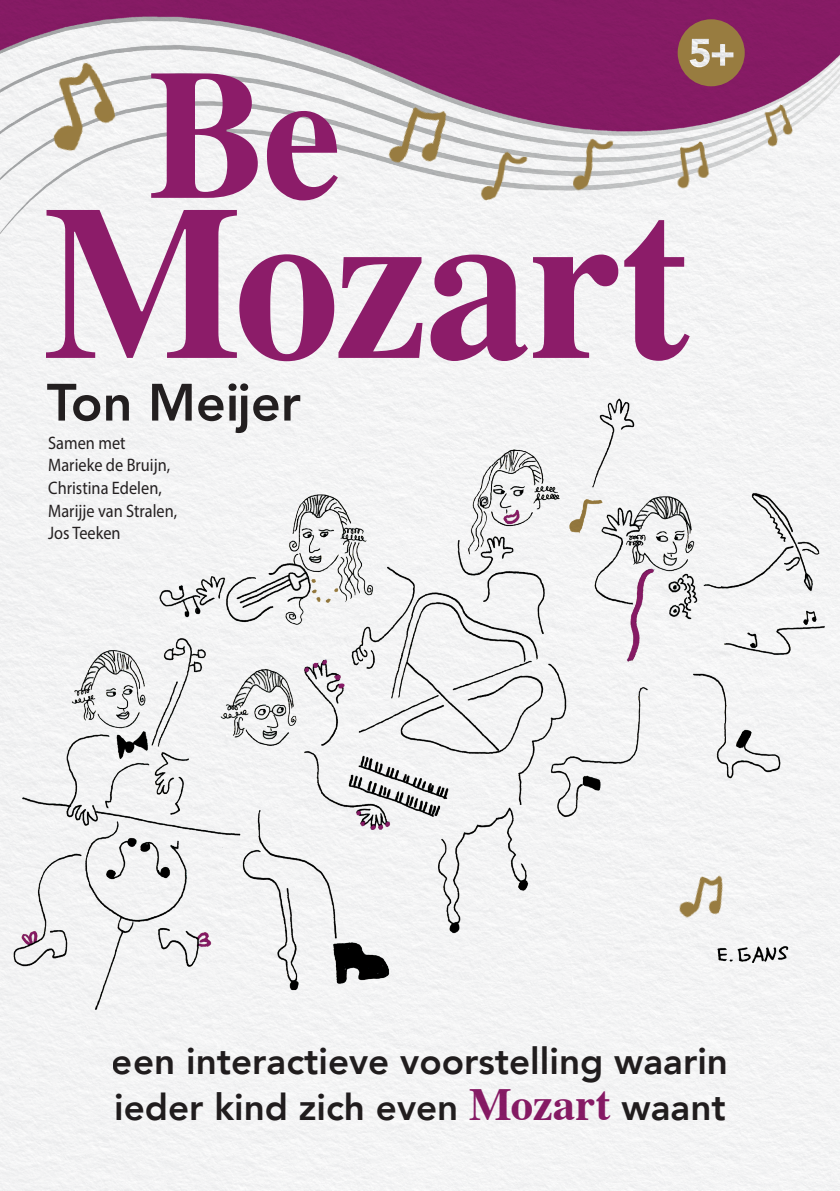
<style>
.page{position:relative;width:840px;height:1191px;background:#fff}
.page>*{position:absolute;margin:0;border:0;box-sizing:border-box;transform-origin:0 0}
.t1{font:700 218.8px "Times";letter-spacing:-.01em;color:#8c1c69;scale:.96 1}
.t2{font:700 184px "Times";color:#8c1c69;scale:.96 1}
.t3{font:800 52px "Avenir";color:#231f20}
.t4{font:800 36.8px/46px "Avenir";color:#231f20}
.t5{font:18px/22.6px "Myriad Pro";color:#231f20;scale:.9 1}
.s1{font-family:"Times";font-weight:700;font-size:46px;color:#8c1c69}
</style>
<div class="page">
<img style="left:0;top:0;width:839px;height:264px">
<div style="left:677px;top:19px;width:67px;height:67px;background:#987c40;border-radius:50%"></div>
<img style="left:689px;top:39px;width:44px;height:28px">
<div style="left:0;top:342px;width:839px;height:763px;background:#f3f3f4"></div>
<img style="left:0;top:28px;width:159px;height:163px">
<img style="left:748px;top:100px;width:59px;height:57px">
<img style="left:661px;top:139px;width:63px;height:59px">
<img style="left:562px;top:132px;width:73px;height:77px">
<img style="left:473px;top:147px;width:67px;height:75px">
<img style="left:360px;top:86px;width:115px;height:107px">
<div style="left:624px;top:836px;width:131px;height:113px;background:#f3f4f4"></div>
<h2 class="t2" style="left:148px;top:-40px;width:203px">Be</h2>
<h1 class="t1" style="left:43px;top:74px;width:676px">Mozart</h1>
<h3 class="t3" style="left:47px;top:362px;width:255px">Ton Meijer</h3>
<p class="t5" style="left:48px;top:431px;width:145px">Samen met<br>Marieke de Bruijn,<br>Christina Edelen,<br>Marijje van Stralen,<br>Jos Teeken</p>
<h3 class="t4" style="left:112px;top:1038px;width:617px">een interactieve voorstelling waarin ieder kind zich even <span class="s1">Mozart</span> waant</h3>
</div>
